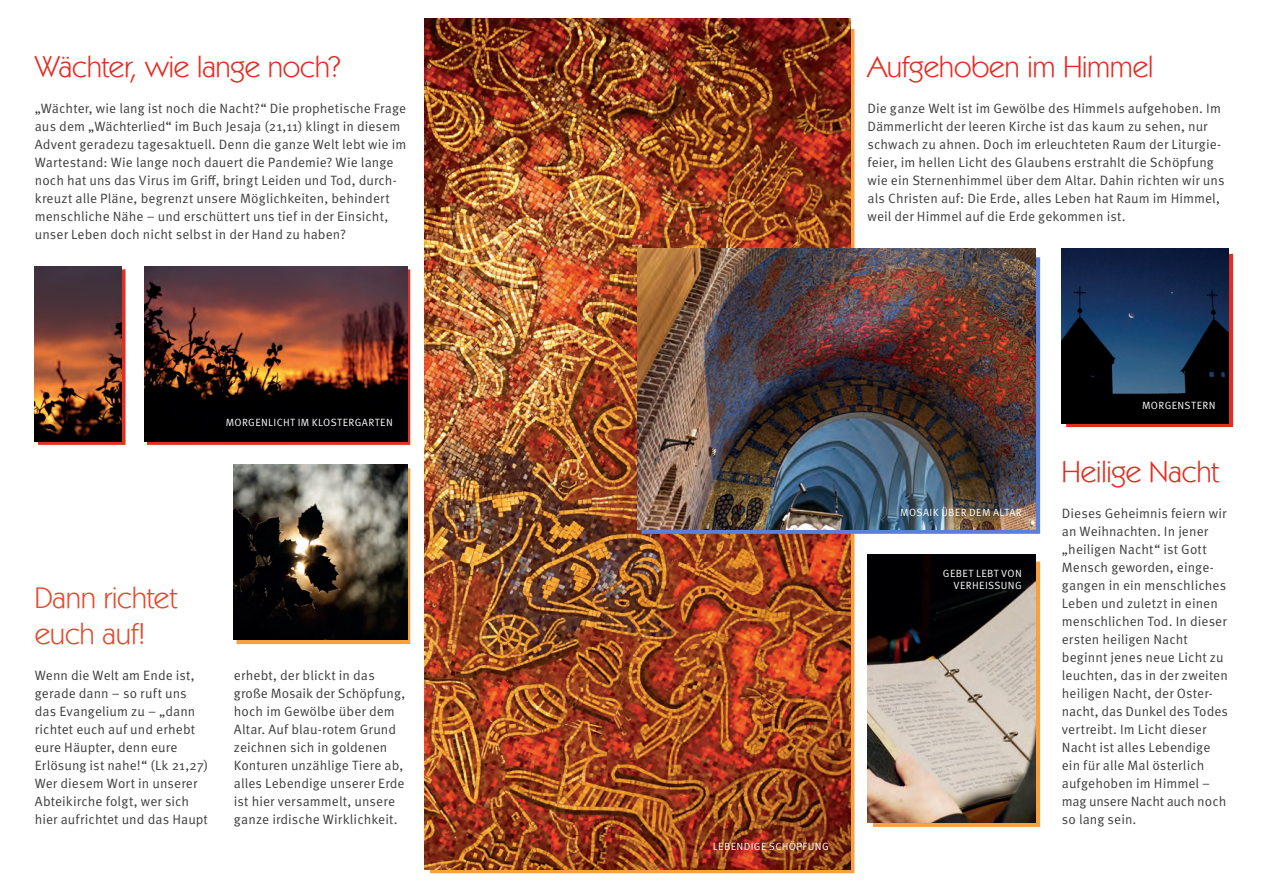
<style>
.page{position:relative;width:1263px;height:893px;background:#fff}
.page>*{position:absolute;margin:0;border:0;box-sizing:border-box;transform-origin:0 0}
.t1{font:30px "Kabel IT Cby BT";color:#e02f25}
.t2{font:30px/36px "Kabel IT Cby BT";color:#e24c30}
.t3{font:13.5px/18px "Meta Pro";letter-spacing:.005em;color:#3e3e3f}
.t4{font:10.5px/12.6px "Meta Pro";letter-spacing:.035em;color:#fff;text-align:right}
</style>
<div class="page">
<svg style="left:237px;top:466px;width:173px;height:178px"></svg>
<svg style="left:147px;top:267px;width:263px;height:178px"></svg>
<svg style="left:38px;top:269px;width:88px;height:176px"></svg>
<img style="left:144px;top:266px;width:263px;height:176px">
<img style="left:34px;top:266px;width:88px;height:176px">
<img style="left:234px;top:464px;width:173px;height:176px">
<svg style="left:1066px;top:253px;width:167px;height:174px"></svg>
<div style="left:873px;top:561px;width:167px;height:266px;background:#f99f3e"></div>
<img style="left:867px;top:554px;width:169px;height:269px">
<img style="left:1062px;top:248px;width:167px;height:176px">
<img style="left:424px;top:18px;width:426px;height:851px">
<svg style="left:641px;top:257px;width:399px;height:277px;fill:#5c80d9"></svg>
<img style="left:637px;top:248px;width:399px;height:281px">
<p class="t1" style="left:35px;top:48px;width:308px">Wächter, wie lange noch?</p>
<p class="t3" style="left:35px;top:100px;width:373px">„Wächter, wie lang ist noch die Nacht?“ Die prophetische Frage aus dem „Wächterlied“ im Buch Jesaja (21,11) klingt in diesem Advent geradezu tagesaktuell. Denn die ganze Welt lebt wie im Wartestand: Wie lange noch dauert die Pandemie? Wie lange noch hat uns das Virus im Griff, bringt Leiden und Tod, durch&shy;kreuzt alle Pläne, begrenzt unsere Möglichkeiten, behindert menschliche Nähe – und erschüttert uns tief in der Einsicht, unser Leben doch nicht selbst in der Hand zu haben?</p>
<p class="t4" style="left:226px;top:417px;width:169px">MORGENLICHT IM KLOSTERGARTEN</p>
<p class="t2" style="left:35px;top:579px;width:144px">Dann richtet euch auf!</p>
<p class="t3" style="left:35px;top:667px;width:175px">Wenn die Welt am Ende ist, gerade dann – so ruft uns das Evangelium zu – „dann richtet euch auf und erhebt eure Häupter, denn eure<br>Erlösung ist nahe!“ (Lk 21,27)</p>
<p class="t3" style="left:35px;top:775px;width:175px">Wer diesem Wort in unserer<br>Abteikirche folgt, wer sich hier aufrichtet und das Haupt</p>
<p class="t3" style="left:234px;top:667px;width:173px">erhebt, der blickt in das große Mosaik der Schöpfung, hoch im Gewölbe über dem<br>Altar. Auf blau-rotem Grund zeichnen sich in goldenen<br>Konturen unzählige Tiere ab, alles Lebendige unserer Erde ist hier versammelt, unsere ganze irdische Wirklichkeit.</p>
<p class="t1" style="left:867px;top:48px;width:287px">Aufgehoben im Himmel</p>
<p class="t3" style="left:867px;top:100px;width:358px">Die ganze Welt ist im Gewölbe des Himmels aufgehoben. Im Dämmerlicht der leeren Kirche ist das kaum zu sehen, nur schwach zu ahnen. Doch im erleuchteten Raum der Liturgie&shy;feier, im hellen Licht des Glaubens erstrahlt die Schöpfung wie ein Sternenhimmel über dem Altar. Dahin richten wir uns als Christen auf: Die Erde, alles Leben hat Raum im Himmel, weil der Himmel auf die Erde gekommen ist.</p>
<p class="t4" style="left:713px;top:840px;width:117px">LEBENDIGE SCHÖPFUNG</p>
<p class="t4" style="left:900px;top:506px;width:123px">MOSAIK ÜBER DEM ALTAR</p>
<p class="t4" style="left:943px;top:567px;width:80px">GEBET LEBT VON<br>VERHEISSUNG</p>
<p class="t4" style="left:1142px;top:399px;width:75px">MORGENSTERN</p>
<p class="t1" style="left:1062px;top:453px;width:159px">Heilige Nacht</p>
<p class="t3" style="left:1062px;top:505px;width:168px">Dieses Geheimnis feiern wir an Weihnachten. In jener „heiligen Nacht“ ist Gott<br>Mensch geworden, einge&shy;gangen in ein menschliches<br>Leben und zuletzt in einen menschlichen Tod. In dieser ersten heiligen Nacht beginnt jenes neue Licht zu leuchten, das in der zweiten heiligen Nacht, der Oster&shy;nacht, das Dunkel des Todes vertreibt. Im Licht dieser<br>Nacht ist alles Lebendige ein für alle Mal österlich aufgehoben im Himmel – mag unsere Nacht auch noch so lang sein.</p>
</div>
